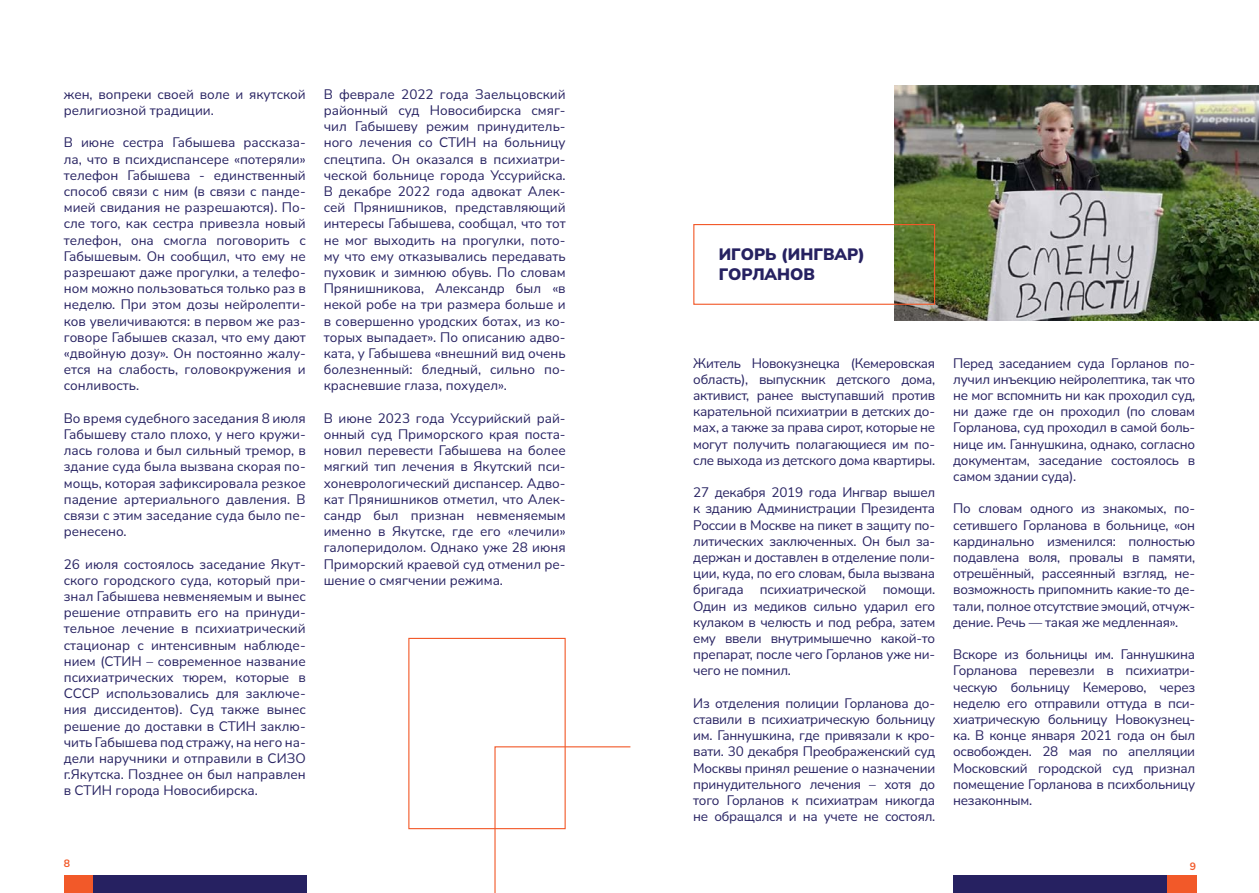
<style>
.page{position:relative;width:1259px;height:893px;background:#fff}
.page>*{position:absolute;margin:0;border:0;box-sizing:border-box;transform-origin:0 0}
.t1{font:900 16.5px/19.8px "Nunito Sans";color:#262161}
.t2{font:13.5px/16.2px "Nunito Sans";letter-spacing:-.015em;color:#262161;text-align:justify}
.t3{font:700 10.5px "Nunito Sans";color:#f25929}
</style>
<div class="page">
<div style="left:1154px;top:875px;width:42px;height:18px;background:#f25929"></div>
<div style="left:64px;top:875px;width:35px;height:18px;background:#f25929"></div>
<div style="left:952px;top:875px;width:214px;height:18px;background:#262161"></div>
<div style="left:94px;top:875px;width:213px;height:18px;background:#262161"></div>
<img style="left:894px;top:85px;width:365px;height:236px">
<div style="left:693px;top:224px;width:242px;height:81px;border:1px solid #f25929"></div>
<div style="left:408px;top:638px;width:158px;height:191px;border:1px solid #f25929"></div>
<svg style="left:494px;top:746px;width:137px;height:147px"></svg>
<p class="t2" style="left:64px;top:85px;width:243px">жен, вопреки своей воле и якутской религиозной традиции.</p>
<p class="t2" style="left:64px;top:134px;width:243px">В июне сестра Габышева рассказа&shy;ла, что в психдиспансере «потеряли» телефон Габышева - единственный способ связи с ним (в связи с панде&shy;мией свидания не разрешаются). По&shy;сле того, как сестра привезла новый телефон, она смогла поговорить с Габышевым. Он сообщил, что ему не разрешают даже прогулки, а телефо&shy;ном можно пользоваться только раз в неделю. При этом дозы нейролепти&shy;ков увеличиваются: в первом же раз&shy;говоре Габышев сказал, что ему дают «двойную дозу». Он постоянно жалу&shy;ется на слабость, головокружения и сонливость.</p>
<p class="t2" style="left:64px;top:409px;width:243px">Во время судебного заседания 8 июля Габышеву стало плохо, у него кружи&shy;лась голова и был сильный тремор, в здание суда была вызвана скорая по&shy;мощь, которая зафиксировала резкое падение артериального давления. В связи с этим заседание суда было пе&shy;ренесено.</p>
<p class="t2" style="left:64px;top:555px;width:243px">26 июля состоялось заседание Якут&shy;ского городского суда, который при&shy;знал Габышева невменяемым и вынес решение отправить его на принуди&shy;тельное лечение в психиатрический стационар с интенсивным наблюде&shy;нием (СТИН – современное название психиатрических тюрем, которые в СССР использовались для заключе&shy;ния диссидентов). Суд также вынес решение до доставки в СТИН заклю&shy;чить Габышева под стражу, на него на&shy;дели наручники и отправили в СИЗО г.Якутска. Позднее он был направлен в СТИН города Новосибирска.</p>
<p class="t2" style="left:324px;top:85px;width:243px">В феврале 2022 года Заельцовский районный суд Новосибирска смяг&shy;чил Габышеву режим принудитель&shy;ного лечения со СТИН на больницу спецтипа. Он оказался в психиатри&shy;ческой больнице города Уссурийска.<br>В декабре 2022 года адвокат Алек&shy;сей Прянишников, представляющий интересы Габышева, сообщал, что тот не мог выходить на прогулки, пото&shy;му что ему отказывались передавать пуховик и зимнюю обувь. По словам Прянишникова, Александр был «в некой робе на три размера больше и в совершенно уродских ботах, из ко&shy;торых выпадает». По описанию адво&shy;ката, у Габышева «внешний вид очень болезненный: бледный, сильно по&shy;красневшие глаза, похудел».</p>
<p class="t2" style="left:324px;top:409px;width:243px">В июне 2023 года Уссурийский рай&shy;онный суд Приморского края поста&shy;новил перевести Габышева на более мягкий тип лечения в Якутский пси&shy;хоневрологический диспансер. Адво&shy;кат Прянишников отметил, что Алек&shy;сандр был признан невменяемым именно в Якутске, где его «лечили» галоперидолом. Однако уже 28 июня Приморский краевой суд отменил ре&shy;шение о смягчении режима.</p>
<p class="t1" style="left:719px;top:243px;width:147px">ИГОРЬ (ИНГВАР)<br>ГОРЛАНОВ</p>
<p class="t2" style="left:693px;top:354px;width:243px">Житель Новокузнецка (Кемеровская область), выпускник детского дома, активист, ранее выступавший против карательной психиатрии в детских до&shy;мах, а также за права сирот, которые не могут получить полагающиеся им по&shy;сле выхода из детского дома квартиры.</p>
<p class="t2" style="left:693px;top:484px;width:243px">27 декабря 2019 года Ингвар вышел к зданию Администрации Президента России в Москве на пикет в защиту по&shy;литических заключенных. Он был за&shy;держан и доставлен в отделение поли&shy;ции, куда, по его словам, была вызвана бригада психиатрической помощи.<br>Один из медиков сильно ударил его кулаком в челюсть и под ребра, затем ему ввели внутримышечно какой-то препарат, после чего Горланов уже ни&shy;чего не помнил.</p>
<p class="t2" style="left:693px;top:695px;width:243px">Из отделения полиции Горланова до&shy;ставили в психиатрическую больницу им. Ганнушкина, где привязали к кро&shy;вати. 30 декабря Преображенский суд Москвы принял решение о назначении принудительного лечения – хотя до того Горланов к психиатрам никогда не обращался и на учете не состоял.</p>
<p class="t2" style="left:953px;top:354px;width:243px">Перед заседанием суда Горланов по&shy;лучил инъекцию нейролептика, так что не мог вспомнить ни как проходил суд, ни даже где он проходил (по словам Горланова, суд проходил в самой боль&shy;нице им. Ганнушкина, однако, согласно документам, заседание состоялось в самом здании суда).</p>
<p class="t2" style="left:953px;top:500px;width:243px">По словам одного из знакомых, по&shy;сетившего Горланова в больнице, «он кардинально изменился: полностью подавлена воля, провалы в памяти, отрешённый, рассеянный взгляд, не&shy;возможность припомнить какие-то де&shy;тали, полное отсутствие эмоций, отчуж&shy;дение. Речь — такая же медленная».</p>
<p class="t2" style="left:953px;top:646px;width:243px">Вскоре из больницы им. Ганнушкина Горланова перевезли в психиатри&shy;ческую больницу Кемерово, через неделю его отправили оттуда в пси&shy;хиатрическую больницу Новокузнец&shy;ка. В конце января 2021 года он был освобожден. 28 мая по апелляции Московский городской суд признал помещение Горланова в психбольницу незаконным.</p>
<p class="t3" style="left:64px;top:855px;width:8px">8</p>
<p class="t3" style="left:1190px;top:858px;width:8px">9</p>
</div>
